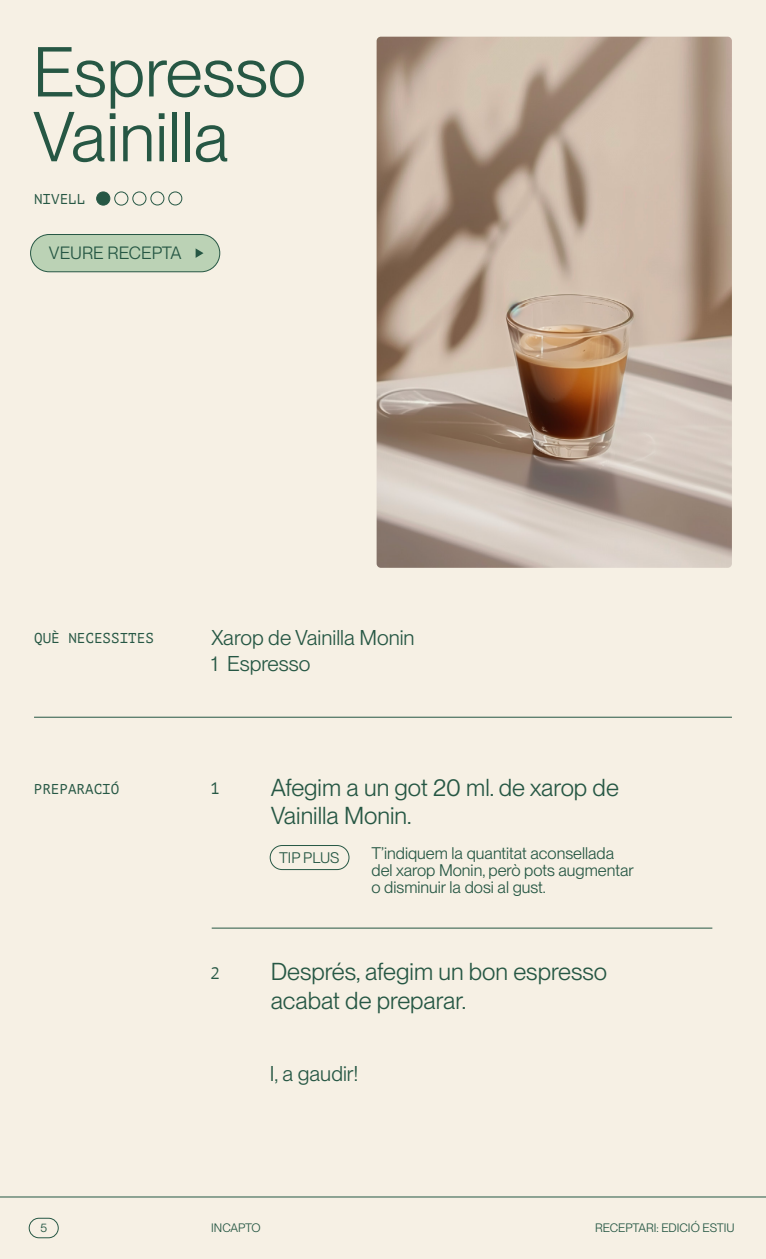
<style>
.page{position:relative;width:766px;height:1259px;background:#fff}
.page>*{position:absolute;margin:0;border:0;box-sizing:border-box;transform-origin:0 0}
.t1{font:69px/64.8px "PP Neue Montreal";color:#265744}
.t2{font:24px/28.8px "PP Neue Montreal";color:#265744}
.t3{font:21px/25.8px "PP Neue Montreal";color:#265744}
.t4{font:17.4px "PP Neue Montreal";color:#265744}
.t5{font:16.5px/16.8px "PP Neue Montreal";color:#265744}
.t6{font:16.5px "PT Mono";color:#265744}
.t7{font:15px "PP Neue Montreal";color:#265744}
.t8{font:14.25px "PT Mono";color:#265744}
.t9{font:12px "PP Neue Montreal";color:#265744}
</style>
<div class="page">
<div style="left:0;top:0;width:765px;height:1259px;background:#f6f0e4"></div>
<div style="left:29px;top:1217px;width:30px;height:21px;border:1px solid #265744;border-radius:10px"></div>
<hr style="left:0;top:1196px;width:765px;height:1px;background:#265744">
<img style="left:376px;top:37px;width:355px;height:531px">
<div style="left:97px;top:192px;width:13px;height:13px;background:#265744;border-radius:50%"></div>
<div style="left:96px;top:192px;width:14px;height:13px;border:1px solid #265744;border-radius:50%"></div>
<div style="left:114px;top:191px;width:14px;height:15px;border:1px solid #265744;border-radius:50%"></div>
<div style="left:132px;top:191px;width:14px;height:15px;border:1px solid #265744;border-radius:50%"></div>
<div style="left:150px;top:191px;width:14px;height:14px;border:1px solid #265744;border-radius:50%"></div>
<div style="left:168px;top:191px;width:14px;height:14px;border:1px solid #265744;border-radius:50%"></div>
<hr style="left:212px;top:927px;width:500px;height:1px;background:#265744">
<hr style="left:34px;top:717px;width:697px;height:1px;background:#265744">
<div style="left:31px;top:234px;width:189px;height:38px;background:#bbd2b5;border-radius:19px"></div>
<div style="left:30px;top:234px;width:190px;height:38px;border:1px solid #265744;border-radius:19px"></div>
<svg style="left:195px;top:248px;width:8px;height:10px"></svg>
<div style="left:270px;top:845px;width:79px;height:25px;border:1px solid #265744;border-radius:12px"></div>
<h1 class="t1" style="left:33px;top:39px;width:275px">Espresso<br>Vainilla</h1>
<p class="t8" style="left:34px;top:191px;width:53px">NIVELL</p>
<p class="t4" style="left:49px;top:243px;width:134px">VEURE RECEPTA</p>
<p class="t8" style="left:34px;top:630px;width:121px">QUÈ NECESSITES</p>
<p class="t3" style="left:211px;top:625px;width:204px">Xarop de Vainilla Monin<br>1 Espresso</p>
<p class="t8" style="left:34px;top:781px;width:87px">PREPARACIÓ</p>
<p class="t6" style="left:210px;top:779px;width:11px">1</p>
<p class="t6" style="left:210px;top:964px;width:11px">2</p>
<h2 class="t2" style="left:270px;top:772px;width:349px">Afegim a un got 20 ml. de xarop de<br>Vainilla Monin.</h2>
<p class="t7" style="left:279px;top:849px;width:62px">TIP PLUS</p>
<p class="t5" style="left:371px;top:844px;width:264px">T’indiquem la quantitat aconsellada del xarop Monin, però pots augmentar o disminuir la dosi al gust.</p>
<h2 class="t2" style="left:270px;top:957px;width:338px">Després, afegim un bon espresso acabat de preparar.</h2>
<p class="t3" style="left:270px;top:1060px;width:90px">I, a gaudir!</p>
<p class="t9" style="left:40px;top:1220px;width:8px">5</p>
<p class="t9" style="left:211px;top:1220px;width:51px">INCAPTO</p>
<p class="t9" style="left:595px;top:1220px;width:141px">RECEPTARI: EDICIÓ ESTIU</p>
</div>
